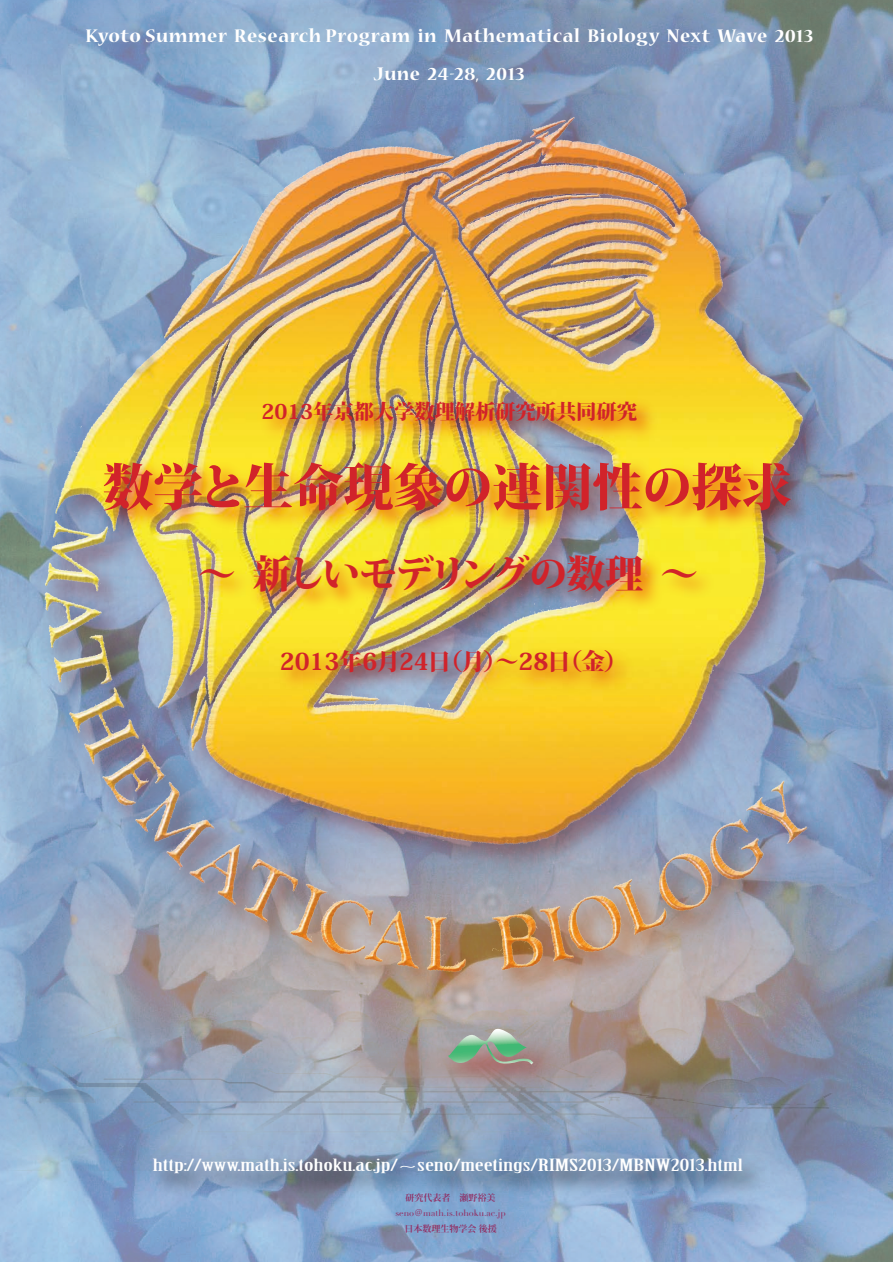
<style>
.page{position:relative;width:893px;height:1262px;background:#fff}
.page>*{position:absolute;margin:0;border:0;box-sizing:border-box;transform-origin:0 0}
.t1{font:800 50.4px "Koz Min Pro";letter-spacing:-.005em;color:#d1232a}
.t2{font:800 38.4px "Koz Min Pro";letter-spacing:-.065em;color:#d1232a}
.t3{font:800 23.4px "Koz Min Pro";letter-spacing:-.005em;color:#d1232a}
.t4{font:700 20.4px/37.8px "Nueva Std";letter-spacing:.03em;color:#fff;text-align:center}
.t5{font:800 20.4px "Koz Min Pro";letter-spacing:-.005em;color:#d1232a}
.t6{font:16.5px "Birch Std";letter-spacing:-.005em;color:#fff;scale:2 1}
.t7{font:9px "Didot";color:#932b60}
.t8{font:700 9px "Koz Min Pro";color:#932b60}
.s1{font-family:"Koz Go Pro"}
</style>
<div class="page">
<img style="left:0;top:1225px;width:892px;height:37px">
<img style="left:0;top:0;width:892px;height:1225px">
<img style="left:8px;top:89px;width:866px;height:919px">
<img style="left:15px;top:101px;width:832px;height:714px">
<svg style="left:1px;top:1008px;width:890px;height:162px;background:#859fc0"></svg>
<img style="left:14px;top:815px;width:854px;height:324px">
<img style="left:61px;top:284px;width:157px;height:156px">
<img style="left:424px;top:833px;width:136px;height:138px">
<img style="left:143px;top:139px;width:137px;height:136px">
<img style="left:107px;top:844px;width:137px;height:136px">
<img style="left:14px;top:14px;width:138px;height:138px">
<img style="left:275px;top:2px;width:137px;height:138px">
<img style="left:385px;top:920px;width:157px;height:72px">
<img style="left:413px;top:53px;width:138px;height:138px">
<img style="left:661px;top:43px;width:136px;height:136px">
<img style="left:697px;top:179px;width:157px;height:158px">
<img style="left:734px;top:488px;width:158px;height:156px">
<img style="left:0;top:725px;width:136px;height:137px">
<img style="left:74px;top:980px;width:158px;height:158px">
<img style="left:721px;top:719px;width:156px;height:158px">
<img style="left:292px;top:992px;width:436px;height:146px">
<img style="left:398px;top:1001px;width:198px;height:125px">
<svg style="left:448px;top:1028px;width:85px;height:36px;background:#92a994"></svg>
<img style="left:92px;top:451px;width:732px;height:96px">
<img style="left:251px;top:391px;width:416px;height:60px">
<img style="left:187px;top:544px;width:543px;height:159px">
<img style="left:140px;top:1144px;width:636px;height:64px">
<p class="t4" style="left:85px;top:18px;width:729px">Kyoto Summer Research Program in Mathematical Biology Next Wave 2013<br>June 24-28, 2013</p>
<p class="t5" style="left:261px;top:396px;width:377px">2013年京都大学数理解析研究所共同研究</p>
<h1 class="t1" style="left:103px;top:449px;width:690px">数学と生命現象の連関性の探求</h1>
<h2 class="t2" style="left:198px;top:545px;width:502px">～ 新しいモデリングの数理 ～</h2>
<p class="t3" style="left:280px;top:643px;width:349px">2013年6月24日（月）～28日（金）</p>
<p class="t6" style="left:153px;top:1155px;width:296px">http://www.math.is.tohoku.ac.jp/~seno/meetings/RIMS2013/MBNW2013.html</p>
<p class="t8" style="left:405px;top:1190px;width:91px">研究代表者　瀬野裕美</p>
<p class="t7" style="left:395px;top:1207px;width:112px">seno<span class="s1">＠</span>math.is.tohoku.ac.jp</p>
<p class="t8" style="left:404px;top:1222px;width:94px">日本数理生物学会 後援</p>
</div>
